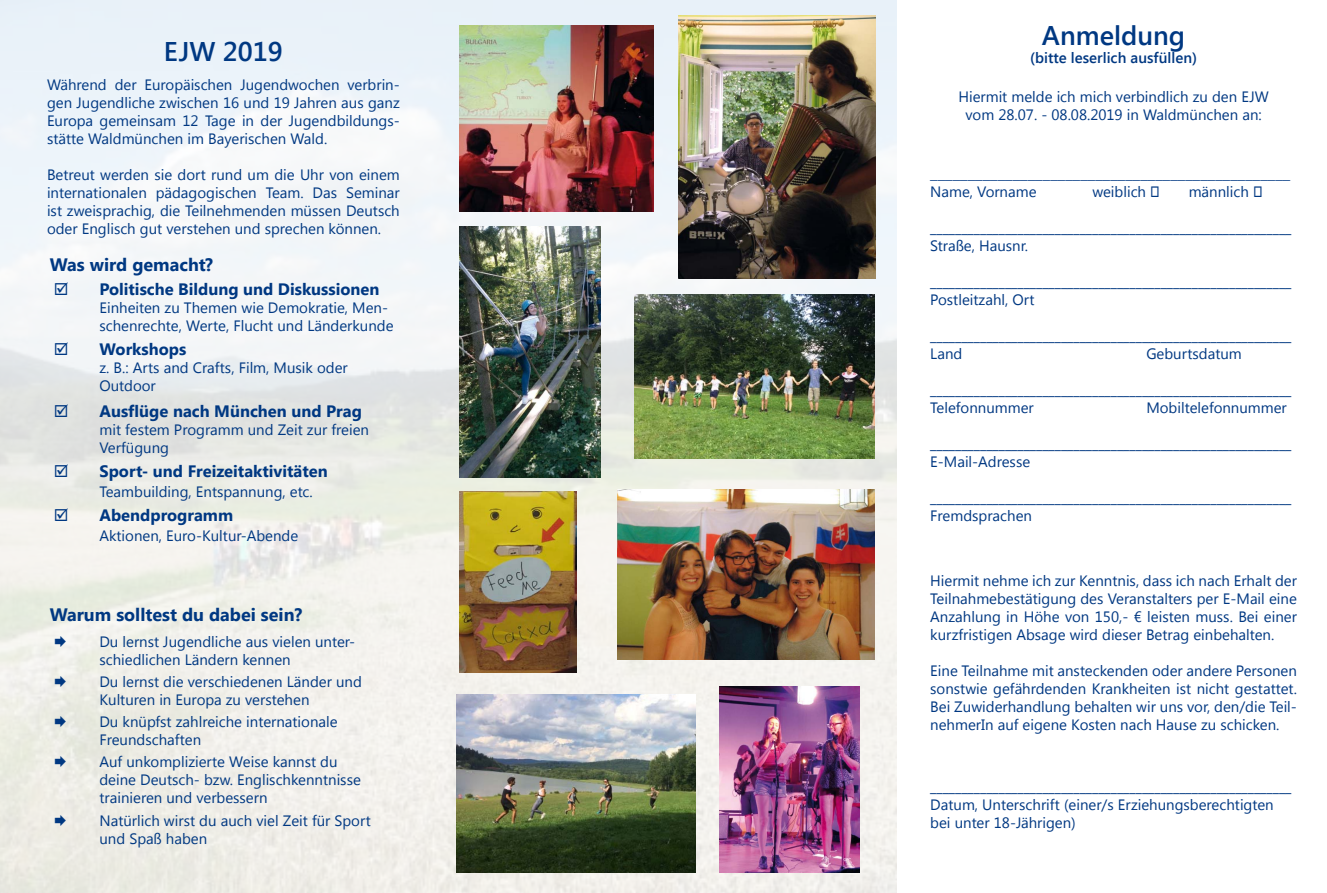
<style>
.page{position:relative;width:1327px;height:893px;background:#fff}
.page>*{position:absolute;margin:0;border:0;box-sizing:border-box;transform-origin:0 0}
.t1{font:600 27px "Segoe UI";color:#003882}
.t2{font:700 18px "Segoe UI";color:#003882}
.t3{font:700 16.5px "Segoe UI";color:#003882}
.t4{font:15px/18px "Segoe UI";color:#003882}
.t5{font:15px "Minion Pro";color:#003882}
.t6{font:600 15px "Segoe UI";color:#003882}
</style>
<div class="page">
<img style="left:0;top:0;width:896px;height:893px">
<img style="left:459px;top:226px;width:142px;height:252px">
<img style="left:679px;top:16px;width:197px;height:263px">
<img style="left:459px;top:26px;width:194px;height:185px">
<img style="left:459px;top:491px;width:117px;height:182px">
<img style="left:635px;top:294px;width:239px;height:165px">
<img style="left:720px;top:687px;width:139px;height:185px">
<img style="left:618px;top:490px;width:256px;height:170px">
<img style="left:457px;top:694px;width:239px;height:178px">
<svg style="left:55px;top:636px;width:11px;height:11px"></svg>
<svg style="left:55px;top:676px;width:11px;height:11px"></svg>
<svg style="left:55px;top:716px;width:11px;height:11px"></svg>
<svg style="left:55px;top:756px;width:11px;height:11px"></svg>
<svg style="left:55px;top:815px;width:11px;height:11px"></svg>
<h1 class="t1" style="left:164px;top:32px;width:120px">EJW 2019</h1>
<p class="t4" style="left:47px;top:75px;width:354px;text-align:justify">Während der Europäischen Jugendwochen verbrin&shy;gen Jugendliche zwischen 16 und 19 Jahren aus ganz Europa gemeinsam 12 Tage in der Jugendbildungs&shy;stätte Waldmünchen im Bayerischen Wald.</p>
<p class="t4" style="left:47px;top:165px;width:354px;text-align:justify">Betreut werden sie dort rund um die Uhr von einem internationalen pädagogischen Team. Das Seminar ist zweisprachig, die Teilnehmenden müssen Deutsch oder Englisch gut verstehen und sprechen können.</p>
<p class="t2" style="left:50px;top:252px;width:165px">Was wird gemacht?</p>
<p class="t3" style="left:54px;top:277px;width:327px">☑ Politische Bildung und Diskussionen</p>
<p class="t4" style="left:99px;top:298px;width:296px">Einheiten zu Themen wie Demokratie, Men&shy;schenrechte, Werte, Flucht und Länderkunde</p>
<p class="t3" style="left:54px;top:338px;width:134px">☑ Workshops</p>
<p class="t4" style="left:99px;top:358px;width:250px">z. B.: Arts and Crafts, Film, Musik oder<br>Outdoor</p>
<p class="t3" style="left:54px;top:399px;width:309px">☑ Ausflüge nach München und Prag</p>
<p class="t4" style="left:99px;top:420px;width:271px">mit festem Programm und Zeit zur freien<br>Verfügung</p>
<p class="t3" style="left:54px;top:459px;width:275px">☑ Sport- und Freizeitaktivitäten</p>
<p class="t4" style="left:99px;top:482px;width:215px">Teambuilding, Entspannung, etc.</p>
<p class="t3" style="left:54px;top:503px;width:181px">☑ Abendprogramm</p>
<p class="t4" style="left:99px;top:526px;width:200px">Aktionen, Euro-Kultur-Abende</p>
<p class="t2" style="left:50px;top:601px;width:254px">Warum solltest du dabei sein?</p>
<p class="t4" style="left:99px;top:632px;width:257px">Du lernst Jugendliche aus vielen unter&shy;schiedlichen Ländern kennen</p>
<p class="t4" style="left:99px;top:672px;width:264px">Du lernst die verschiedenen Länder und<br>Kulturen in Europa zu verstehen</p>
<p class="t4" style="left:99px;top:712px;width:240px">Du knüpfst zahlreiche internationale<br>Freundschaften</p>
<p class="t4" style="left:99px;top:752px;width:263px">Auf unkomplizierte Weise kannst du deine Deutsch- bzw. Englischkenntnisse trainieren und verbessern</p>
<p class="t4" style="left:99px;top:811px;width:273px">Natürlich wirst du auch viel Zeit für Sport und Spaß haben</p>
<h1 class="t1" style="left:1042px;top:17px;width:145px">Anmeldung</h1>
<p class="t6" style="left:1030px;top:47px;width:168px">(bitte leserlich ausfüllen)</p>
<p class="t4" style="left:958px;top:87px;width:312px;text-align:center">Hiermit melde ich mich verbindlich zu den EJW vom 28.07. - 08.08.2019 in Waldmünchen an:</p>
<p class="t5" style="left:930px;top:164px;width:361px">________________________________________________</p>
<p class="t4" style="left:930px;top:182px;width:108px">Name, Vorname</p>
<p class="t4" style="left:1092px;top:182px;width:55px">weiblich</p>
<p class="t4" style="left:1188px;top:182px;width:62px">männlich</p>
<p class="t4" style="left:930px;top:218px;width:363px">__________________________________________________________<br>Straße, Hausnr.</p>
<p class="t4" style="left:930px;top:272px;width:363px">__________________________________________________________<br>Postleitzahl, Ort</p>
<p class="t4" style="left:930px;top:326px;width:363px">__________________________________________________________<br>Land</p>
<p class="t4" style="left:1146px;top:344px;width:97px">Geburtsdatum</p>
<p class="t4" style="left:930px;top:380px;width:363px">__________________________________________________________<br>Telefonnummer</p>
<p class="t4" style="left:1146px;top:398px;width:142px">Mobiltelefonnummer</p>
<p class="t4" style="left:930px;top:434px;width:363px">__________________________________________________________<br>E-Mail-Adresse</p>
<p class="t4" style="left:930px;top:488px;width:363px">__________________________________________________________<br>Fremdsprachen</p>
<p class="t4" style="left:930px;top:571px;width:368px;text-align:justify">Hiermit nehme ich zur Kenntnis, dass ich nach Erhalt der Teilnahmebestätigung des Veranstalters per E-Mail eine Anzahlung in Höhe von 150,- € leisten muss. Bei einer kurzfristigen Absage wird dieser Betrag einbehalten.</p>
<p class="t4" style="left:930px;top:661px;width:368px;text-align:justify">Eine Teilnahme mit ansteckenden oder andere Personen sonstwie gefährdenden Krankheiten ist nicht gestattet.<br>Bei Zuwiderhandlung behalten wir uns vor, den/die Teil&shy;nehmerIn auf eigene Kosten nach Hause zu schicken.</p>
<p class="t4" style="left:930px;top:776px;width:363px">__________________________________________________________<br>Datum, Unterschrift (einer/s Erziehungsberechtigten bei unter 18-Jährigen)</p>
</div>
